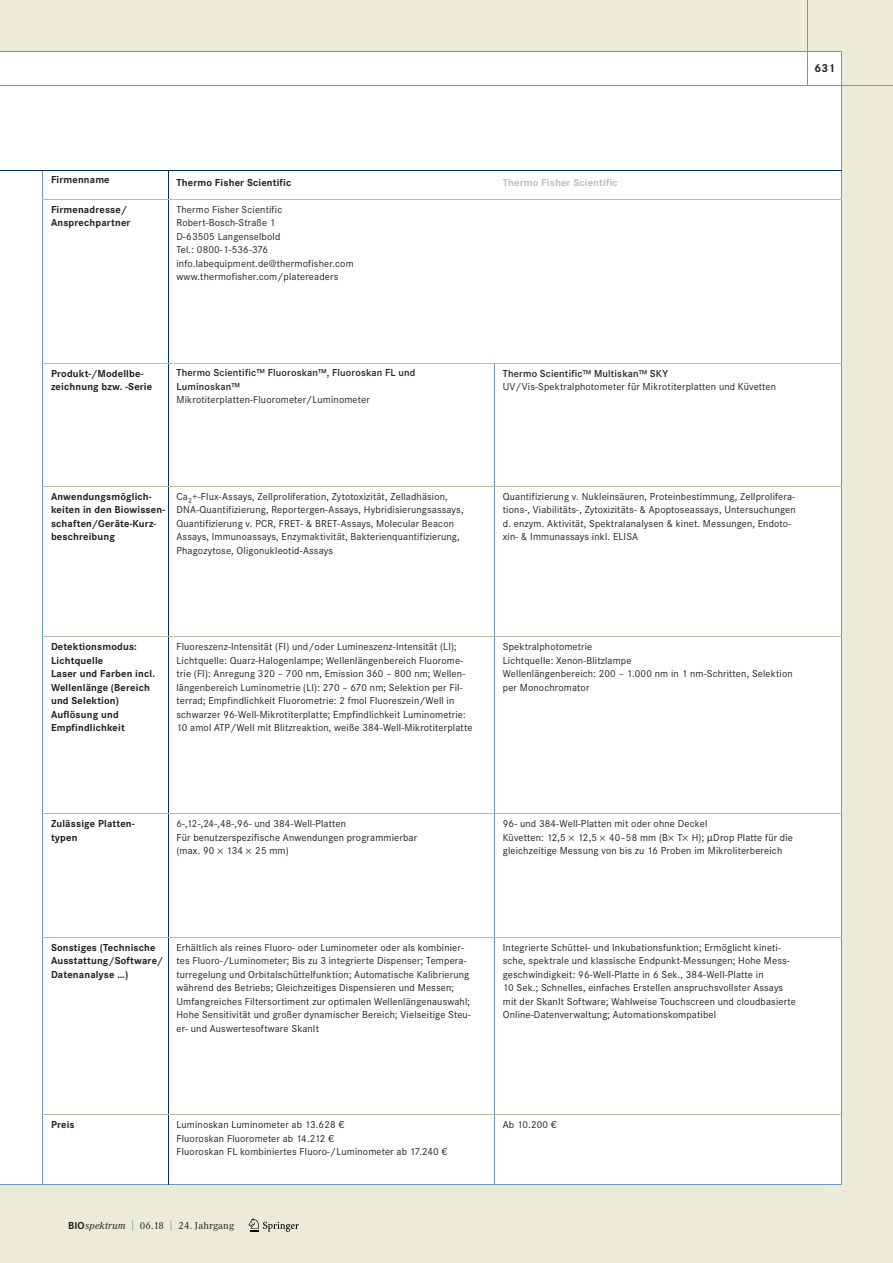
<style>
.page{position:relative;width:893px;height:1263px;background:#ecebd9}
.page>*{position:absolute;margin:0;border:0;box-sizing:border-box;transform-origin:0 0}
.t1{font:700 12px "Corporate S";color:#231f20}
.t2{font:10.5px/13.5px "Corporate S";letter-spacing:.015em;color:#231f20}
.t3{font:700 10.5px/13.5px "Corporate S";letter-spacing:.015em;color:#231f20}
.t4{font:600 10.5px/13.5px "Corporate S";letter-spacing:.015em;color:#231f20}
.t5{font:10.5px "Corporate A";letter-spacing:.015em;color:#231f20}
.t6{font:700 10.5px "Corporate S";letter-spacing:.015em;color:#bcbdc0}
.s1{font-family:"Corporate S";font-weight:700}
.s2{font-style:italic}
.s3{color:#5484a5}
</style>
<div class="page">
<div style="left:0;top:51px;width:842px;height:1133px;background:#fff"></div>
<hr style="left:0;top:85px;width:893px;height:1px;background:#7099b6">
<hr style="left:808px;top:0;width:1px;height:85px;background:#7099b6">
<hr style="left:0;top:1184px;width:842px;height:1px;background:#7099b6">
<hr style="left:842px;top:51px;width:1px;height:1133px;background:#7099b6">
<hr style="left:807px;top:0;width:1px;height:85px;background:#7099b6">
<hr style="left:42px;top:170px;width:1px;height:1014px;background:#7099b6">
<hr style="left:0;top:170px;width:842px;height:1px;background:#003058">
<hr style="left:168px;top:170px;width:1px;height:1014px;background:#003058">
<hr style="left:494px;top:363px;width:1px;height:821px;background:#7099b6">
<svg style="left:248px;top:1218px;width:51px;height:14px"></svg>
<hr style="left:43px;top:199px;width:799px;height:1px;background:#bdbba2">
<hr style="left:43px;top:363px;width:799px;height:1px;background:#bdbba2">
<hr style="left:43px;top:486px;width:799px;height:1px;background:#bdbba2">
<hr style="left:43px;top:636px;width:799px;height:1px;background:#bdbba2">
<hr style="left:43px;top:813px;width:799px;height:1px;background:#bdbba2">
<hr style="left:43px;top:937px;width:799px;height:1px;background:#bdbba2">
<hr style="left:43px;top:1114px;width:799px;height:1px;background:#bdbba2">
<hr style="left:0;top:51px;width:842px;height:1px;background:#7099b6">
<p class="t1" style="left:814px;top:64px;width:22px">631</p>
<p class="t3" style="left:51px;top:174px;width:60px">Firmenname</p>
<p class="t3" style="left:51px;top:204px;width:81px">Firmenadresse/<br>Ansprechpartner</p>
<p class="t3" style="left:176px;top:176px;width:116px">Thermo Fisher Scientific</p>
<p class="t2" style="left:176px;top:203px;width:179px">Thermo Fisher Scientific<br>Robert-Bosch-Straße 1<br>D-63505 Langenselbold<br>Tel.: 0800-1-536-376 info.labequipment.de@thermofisher.com www.thermofisher.com/platereaders</p>
<p class="t3" style="left:51px;top:367px;width:103px">Produkt-/Modellbe&shy;zeichnung bzw. -Serie</p>
<p class="t4" style="left:176px;top:367px;width:240px">Thermo Scientific™ Fluoroskan™, Fluoroskan FL und<br>Luminoskan™</p>
<p class="t2" style="left:176px;top:394px;width:195px">Mikrotiterplatten-Fluorometer/ Luminometer</p>
<p class="t3" style="left:51px;top:490px;width:116px">Anwendungsmöglich - keiten in den Bio wissen - schaften/ Geräte-Kurz - beschreibung</p>
<p class="t2" style="left:176px;top:490px;width:289px">Ca<sub>2</sub>+-Flux-Assays, Zellproliferation, Zytotoxizität, Zelladhäsion, DNA-Quantifizierung, Reportergen-Assays, Hybridisierungsassays, Quantifizierung v. PCR, FRET- &amp; BRET-Assays, Molecular Beacon Assays, Immunoassays, Enzymaktivität, Bakterienquantifizierung, Phagozytose, Oligonukleotid-Assays</p>
<p class="t6" style="left:503px;top:179px;width:116px">Thermo Fisher Scientific</p>
<p class="t4" style="left:503px;top:367px;width:167px">Thermo Scientific™ Multiskan™ SKY</p>
<p class="t2" style="left:503px;top:381px;width:275px">UV/Vis-Spektralphotometer für Mikrotiterplatten und Küvetten</p>
<p class="t2" style="left:503px;top:491px;width:294px">Quantifizierung v. Nukleinsäuren, Proteinbestimmung, Zellprolifera&shy;tions-, Viabilitäts-, Zytoxizitäts- &amp; Apoptoseassays, Untersuchungen d. enzym. Aktivität, Spektralanalysen &amp; kinet. Messungen, Endoto&shy;xin- &amp; Immunassays inkl. ELISA</p>
<p class="t3" style="left:51px;top:641px;width:105px">Detektionsmodus:<br>Lichtquelle<br>Laser und Farben incl.<br>Wellenlänge (Bereich und Selektion)<br>Auflösung und<br>Empfindlichkeit</p>
<p class="t2" style="left:176px;top:641px;width:298px">Fluoreszenz-Intensität (FI) und/oder Lumineszenz-Intensität (LI); Lichtquelle: Quarz-Halogenlampe; Wellenlängenbereich Fluorome&shy;trie (FI): Anregung 320 – 700 nm, Emission 360 – 800 nm; Wellen&shy;längenbereich Luminometrie (LI): 270 – 670 nm; Selektion per Fil&shy;terrad; Empfindlichkeit Fluorometrie: 2 fmol Fluoreszein/Well in schwarzer 96-Well-Mikrotiterplatte; Empfindlichkeit Luminometrie:<br>10 amol ATP/Well mit Blitzreaktion, weiße 384-Well-Mikrotiterplatte</p>
<p class="t2" style="left:503px;top:641px;width:291px">Spektralphotometrie<br>Lichtquelle: Xenon-Blitzlampe<br>Wellenlängenbereich: 200 – 1.000 nm in 1 nm-Schritten, Selektion per Monochromator</p>
<p class="t3" style="left:51px;top:818px;width:85px">Zulässige Platten - typen</p>
<p class="t2" style="left:176px;top:818px;width:242px">6-,12-,24-,48-,96- und 384-Well-Platten<br>Für benutzerspezifische Anwendungen programmierbar (max. 90 134 25 mm)</p>
<p class="t2" style="left:503px;top:818px;width:292px">96- und 384-Well-Platten mit oder ohne Deckel<br>Küvetten: 12,5 12,5 40–58 mm (B T H); Drop Platte für die gleichzeitige Messung von bis zu 16 Proben im Mikroliterbereich</p>
<p class="t3" style="left:51px;top:942px;width:114px">Sonstiges (Technische<br>Ausstattung/Software/<br>Datenanalyse …)</p>
<p class="t2" style="left:176px;top:941px;width:296px">Erhältlich als reines Fluoro- oder Luminometer oder als kombinier&shy;tes Fluoro-/Luminometer; Bis zu 3 integrierte Dispenser; Tempera&shy;turregelung und Orbitalschüttelfunktion; Automatische Kalibrierung während des Betriebs; Gleichzeitiges Dispensieren und Messen; Umfangreiches Filtersortiment zur optimalen Wellenlängenauswahl; Hohe Sensitivität und großer dynamischer Bereich; Vielseitige Steu&shy;er- und Auswertesoftware SkanIt</p>
<p class="t2" style="left:503px;top:941px;width:295px">Integrierte Schüttel- und Inkubationsfunktion; Ermöglicht kineti&shy;sche, spektrale und klassische Endpunkt-Messungen; Hohe Mess&shy;geschwindigkeit: 96-Well-Platte in 6 Sek., 384-Well-Platte in<br>10 Sek.; Schnelles, einfaches Erstellen anspruchsvollster Assays mit der SkanIt Software; Wahlweise Touchscreen und cloudbasierte Online-Datenverwaltung; Automationskompatibel</p>
<p class="t3" style="left:51px;top:1119px;width:25px">Preis</p>
<p class="t2" style="left:176px;top:1119px;width:272px">Luminoskan Luminometer ab 13.628 €<br>Fluoroskan Fluorometer ab 14.212 €<br>Fluoroskan FL kombiniertes Fluoro-/Luminometer ab 17.240 €</p>
<p class="t5" style="left:68px;top:1221px;width:168px"><span class="s1">BIO</span><span class="s2">spektrum</span> <span class="s3">|</span> 06.18 <span class="s3">|</span> 24. Jahrgang</p>
<p class="t2" style="left:503px;top:1119px;width:55px">Ab 10.200 €</p>
</div>
